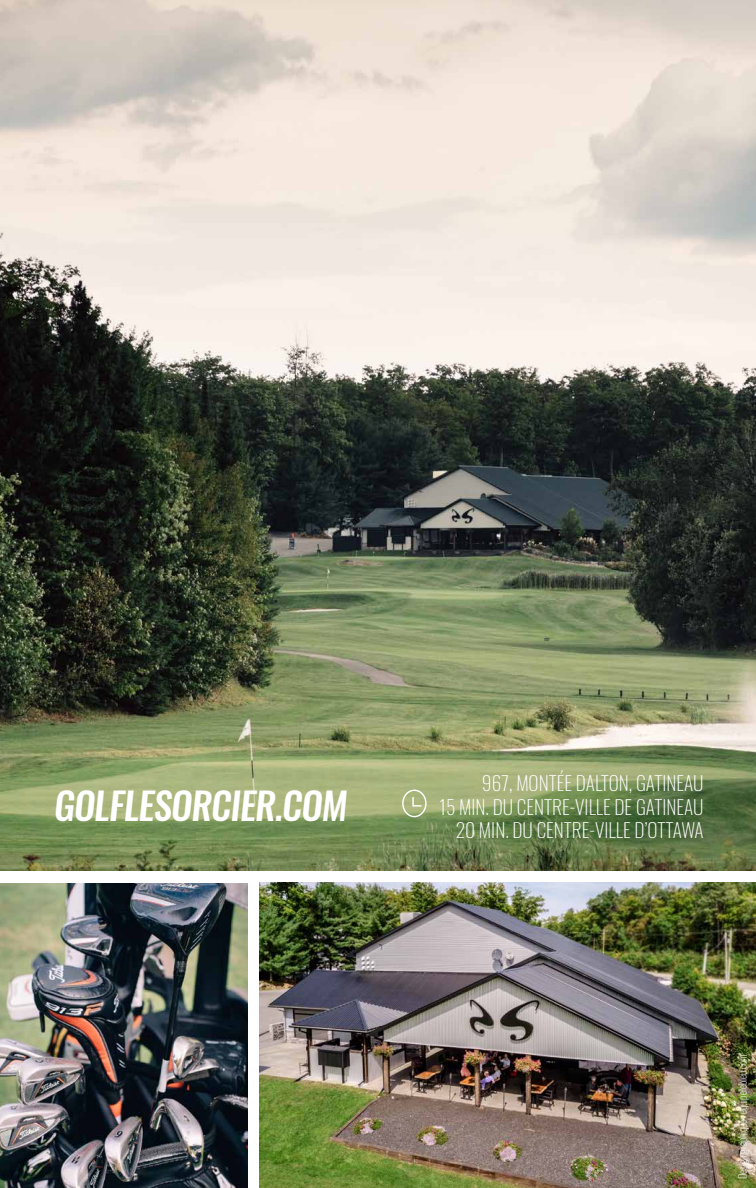
<style>
.page{position:relative;width:756px;height:1188px;background:#fff}
.page>*{position:absolute;margin:0;border:0;box-sizing:border-box;transform-origin:0 0}
.t1{font:italic 500 37.5px "Oswald";letter-spacing:-.02em;color:#fff}
.t2{font:200 19.5px/23.4px "Oswald";color:#fff;text-align:right}
.t3{font:200 10.5px "Oswald";color:#fff}
</style>
<div class="page">
<img style="left:259px;top:882px;width:497px;height:306px">
<img style="left:0;top:883px;width:248px;height:305px">
<img style="left:0;top:0;width:756px;height:870px">
<div style="left:402px;top:790px;width:25px;height:27px;border:1px solid #fff;border-radius:50%"></div>
<svg style="left:412px;top:796px;width:11px;height:11px"></svg>
<h1 class="t1" style="left:54px;top:779px;width:295px">GOLFLESORCIER.COM</h1>
<p class="t2" style="left:439px;top:769px;width:266px">967, MONTÉE DALTON, GATINEAU<br>15 MIN. DU CENTRE-VILLE DE GATINEAU<br>20 MIN. DU CENTRE-VILLE D’OTTAWA</p>
<p class="t3" style="left:733px;top:1179px;width:126px;rotate:-90deg">Design graphique : equipelebleu.com</p>
</div>
